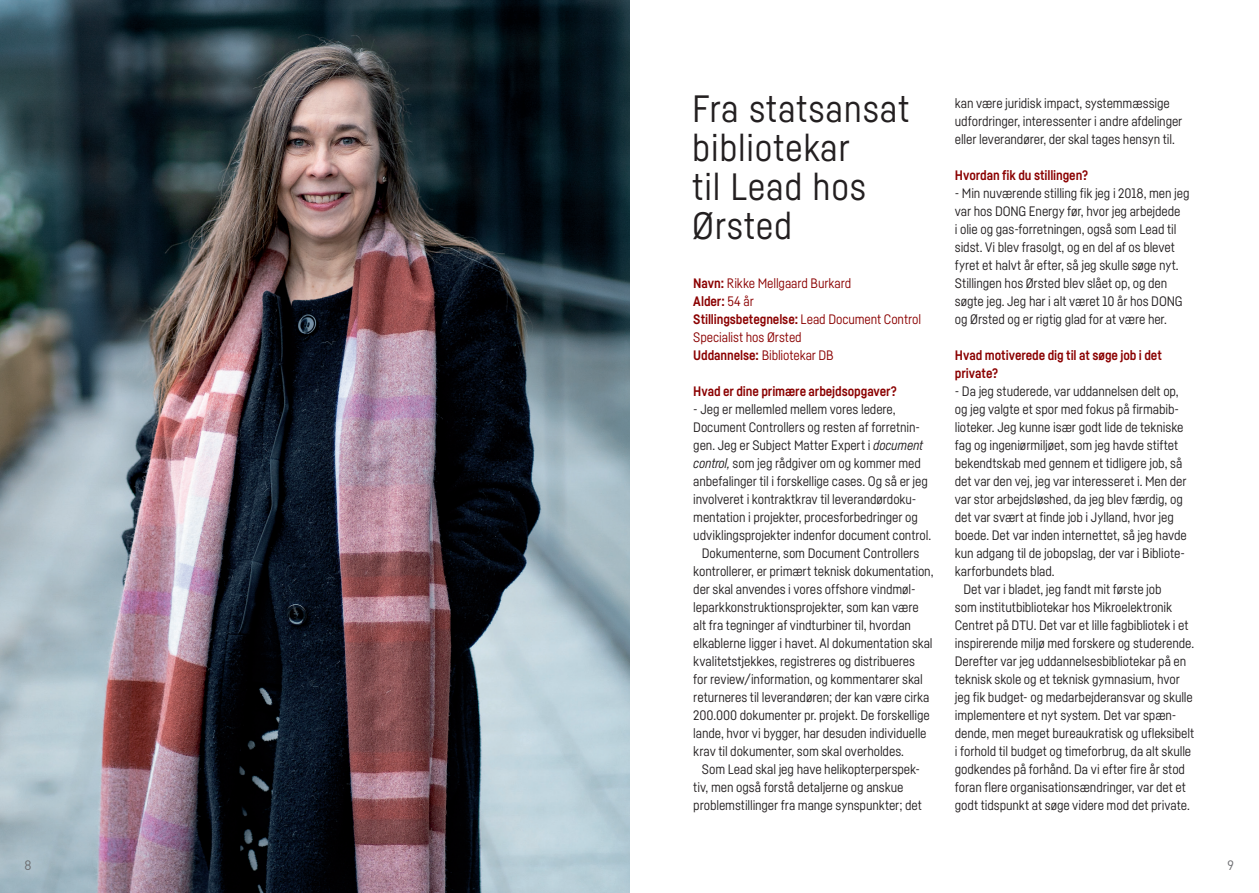
<style>
.page{position:relative;width:1259px;height:893px;background:#fff}
.page>*{position:absolute;margin:0;border:0;box-sizing:border-box;transform-origin:0 0}
.t1{font:37.5px/39px "Fabrikat";letter-spacing:.02em;color:#231f20}
.t2{font:13.5px/18px "Fabrikat";letter-spacing:-.01em;color:#231f20}
.t3{font:13.5px/18px "Fabrikat";letter-spacing:-.01em;color:#8b0202}
.t4{font:700 13.5px/18px "Fabrikat";letter-spacing:-.01em;color:#8b0202}
.t5{font:13.5px "DIN";color:#6c6d70}
.s1{font-weight:700}
.s2{font-style:italic}
</style>
<div class="page">
<img style="left:0;top:0;width:629px;height:893px">
<h1 class="t1" style="left:692px;top:88px;width:219px">Fra statsansat bibliotekar<br>til Lead hos<br>Ørsted</h1>
<p class="t3" style="left:693px;top:274px;width:229px"><span class="s1">Navn:</span> Rikke Mellgaard Burkard<br><span class="s1">Alder:</span> 54 år<br><span class="s1">Stillingsbetegnelse:</span> Lead Document Control<br>Specialist hos Ørsted<br><span class="s1">Uddannelse:</span> Bibliotekar DB</p>
<p class="t4" style="left:693px;top:382px;width:205px">Hvad er dine primære arbejdsopgaver?</p>
<p class="t2" style="left:693px;top:400px;width:204px">- Jeg er mellemled mellem vores ledere,</p>
<p class="t2" style="left:693px;top:418px;width:228px">Document Controllers og resten af forretnin-</p>
<p class="t2" style="left:693px;top:436px;width:231px">gen. Jeg er Subject Matter Expert i <span class="s2">document</span></p>
<p class="t2" style="left:693px;top:454px;width:229px"><span class="s2">control,</span> som jeg rådgiver om og kommer med</p>
<p class="t2" style="left:693px;top:472px;width:236px">anbefalinger til i forskellige cases. Og så er jeg</p>
<p class="t2" style="left:693px;top:490px;width:225px">involveret i kontraktkrav til leverandørdoku-</p>
<p class="t2" style="left:693px;top:508px;width:226px">mentation i projekter, procesforbedringer og</p>
<p class="t2" style="left:693px;top:526px;width:239px">udviklingsprojekter indenfor document control.</p>
<p class="t2" style="left:702px;top:544px;width:219px">Dokumenterne, som Document Controllers</p>
<p class="t2" style="left:693px;top:562px;width:242px">kontrollerer, er primært teknisk dokumentation,</p>
<p class="t2" style="left:693px;top:580px;width:224px">der skal anvendes i vores offshore vindmøl-</p>
<p class="t2" style="left:693px;top:598px;width:227px">leparkkonstruktionsprojekter, som kan være</p>
<p class="t2" style="left:693px;top:616px;width:219px">alt fra tegninger af vindturbiner til, hvordan</p>
<p class="t2" style="left:693px;top:634px;width:241px">elkablerne ligger i havet. Al dokumentation skal</p>
<p class="t2" style="left:693px;top:652px;width:223px">kvalitetstjekkes, registreres og distribueres</p>
<p class="t2" style="left:693px;top:670px;width:231px">for review/information, og kommentarer skal</p>
<p class="t2" style="left:693px;top:688px;width:238px">returneres til leverandøren; der kan være cirka</p>
<p class="t2" style="left:693px;top:706px;width:238px">200.000 dokumenter pr. projekt. De forskellige</p>
<p class="t2" style="left:693px;top:724px;width:235px">lande, hvor vi bygger, har desuden individuelle</p>
<p class="t2" style="left:693px;top:742px;width:212px">krav til dokumenter, som skal overholdes.</p>
<p class="t2" style="left:702px;top:760px;width:220px">Som Lead skal jeg have helikopterperspek-</p>
<p class="t2" style="left:693px;top:778px;width:212px">tiv, men også forstå detaljerne og anskue</p>
<p class="t2" style="left:693px;top:796px;width:230px">problemstillinger fra mange synspunkter; det</p>
<p class="t2" style="left:955px;top:94px;width:229px">kan være juridisk impact, systemmæssige udfordringer, interessenter i andre afdelinger eller leverandører, der skal tages hensyn til.</p>
<p class="t4" style="left:955px;top:166px;width:135px">Hvordan fik du stillingen?</p>
<p class="t2" style="left:955px;top:184px;width:236px">- Min nuværende stilling fik jeg i 2018, men jeg var hos DONG Energy før, hvor jeg arbejdede<br>i olie og gas-forretningen, også som Lead til sidst. Vi blev frasolgt, og en del af os blevet fyret et halvt år efter, så jeg skulle søge nyt.<br>Stillingen hos Ørsted blev slået op, og den søgte jeg. Jeg har i alt været 10 år hos DONG og Ørsted og er rigtig glad for at være her.</p>
<p class="t4" style="left:955px;top:346px;width:209px">Hvad motiverede dig til at søge job i det private?</p>
<p class="t2" style="left:955px;top:382px;width:225px">- Da jeg studerede, var uddannelsen delt op,</p>
<p class="t2" style="left:955px;top:400px;width:226px">og jeg valgte et spor med fokus på firmabib-</p>
<p class="t2" style="left:955px;top:418px;width:230px">lioteker. Jeg kunne især godt lide de tekniske</p>
<p class="t2" style="left:955px;top:436px;width:225px">fag og ingeniørmiljøet, som jeg havde stiftet</p>
<p class="t2" style="left:955px;top:454px;width:229px">bekendtskab med gennem et tidligere job, så</p>
<p class="t2" style="left:955px;top:472px;width:233px">det var den vej, jeg var interesseret i. Men der</p>
<p class="t2" style="left:955px;top:490px;width:229px">var stor arbejdsløshed, da jeg blev færdig, og</p>
<p class="t2" style="left:955px;top:508px;width:220px">det var svært at finde job i Jylland, hvor jeg</p>
<p class="t2" style="left:955px;top:526px;width:234px">boede. Det var inden internettet, så jeg havde</p>
<p class="t2" style="left:955px;top:544px;width:231px">kun adgang til de jobopslag, der var i Bibliote-</p>
<p class="t2" style="left:955px;top:562px;width:101px">karforbundets blad.</p>
<p class="t2" style="left:963px;top:580px;width:200px">Det var i bladet, jeg fandt mit første job</p>
<p class="t2" style="left:955px;top:598px;width:219px">som institutbibliotekar hos Mikroelektronik</p>
<p class="t2" style="left:955px;top:616px;width:235px">Centret på DTU. Det var et lille fagbibliotek i et</p>
<p class="t2" style="left:955px;top:634px;width:241px">inspirerende miljø med forskere og studerende.</p>
<p class="t2" style="left:955px;top:652px;width:233px">Derefter var jeg uddannelsesbibliotekar på en</p>
<p class="t2" style="left:955px;top:670px;width:226px">teknisk skole og et teknisk gymnasium, hvor</p>
<p class="t2" style="left:955px;top:688px;width:239px">jeg fik budget- og medarbejderansvar og skulle</p>
<p class="t2" style="left:955px;top:706px;width:223px">implementere et nyt system. Det var spæn-</p>
<p class="t2" style="left:955px;top:724px;width:241px">dende, men meget bureaukratisk og ufleksibelt</p>
<p class="t2" style="left:955px;top:742px;width:238px">i forhold til budget og timeforbrug, da alt skulle</p>
<p class="t2" style="left:955px;top:760px;width:232px">godkendes på forhånd. Da vi efter fire år stod</p>
<p class="t2" style="left:955px;top:778px;width:233px">foran flere organisationsændringer, var det et</p>
<p class="t2" style="left:955px;top:796px;width:236px">godt tidspunkt at søge videre mod det private.</p>
<p class="t5" style="left:25px;top:857px;width:9px">8</p>
<p class="t5" style="left:1227px;top:857px;width:9px">9</p>
</div>
